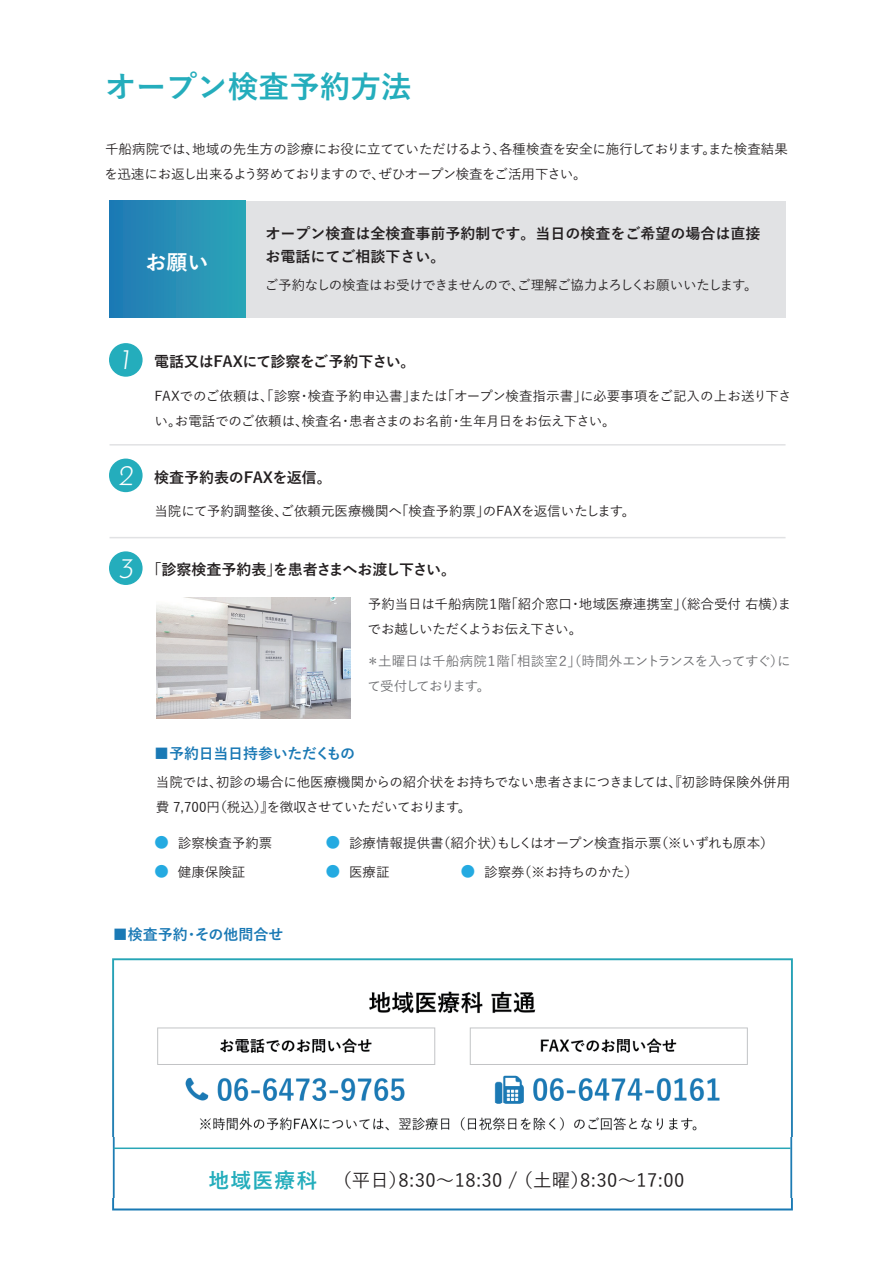
<style>
.page{position:relative;width:893px;height:1263px;background:#fff}
.page>*{position:absolute;margin:0;border:0;box-sizing:border-box;transform-origin:0 0}
.t1{font:700 30.6px "Yu Go";color:#24adbc}
.t2{font:700 21px "Yu Go";color:#fff}
.t3{font:500 18.45px "Yu Go";letter-spacing:.02em;color:#231f20}
.t4{font:700 15px/23.1px "Yu Go";color:#231f20}
.t5{font:700 15px "Yu Go";letter-spacing:-.01em;color:#1a79b5}
.t6{font:700 15px "Yu Go";letter-spacing:-.02em;color:#231f20}
.t7{font:500 13.5px/24.9px "Yu Go";letter-spacing:-.005em;color:#231f20}
.t8{font:500 13.5px/24.9px "Yu Go";letter-spacing:-.025em;color:#231f20}
.t9{font:500 13.5px/24.9px "Yu Go";letter-spacing:-.05em;color:#6c6d70}
.t10{font:500 13.5px "Yu Go";letter-spacing:-.03em;color:#231f20}
.s1{font-family:"Josefin Sans";font-weight:300;font-size:28.8px;color:#fff}
.s2{font-weight:700;font-size:15px;color:#24aae1}
.s3{font-weight:700;font-size:20.7px;color:#24adbc}
</style>
<div class="page">
<img style="left:112px;top:1136px;width:681px;height:62px">
<div style="left:245px;top:201px;width:540px;height:117px;background:#e1e2e4"></div>
<hr style="left:110px;top:444px;width:675px;height:2px;background:#e1e2e4">
<div style="left:109px;top:201px;width:136px;height:117px;background:linear-gradient(to right,#2079b5,#2ca5b7)"></div>
<div style="left:109px;top:343px;width:34px;height:34px;background:#24adbc;border-radius:50%"></div>
<hr style="left:110px;top:537px;width:675px;height:1px;background:#e1e2e4">
<div style="left:109px;top:459px;width:34px;height:33px;background:#24adbc;border-radius:50%"></div>
<div style="left:109px;top:551px;width:34px;height:34px;background:#24adbc;border-radius:50%"></div>
<img style="left:156px;top:598px;width:195px;height:121px">
<hr style="left:114px;top:1147px;width:677px;height:2px;background:#28a6b6">
<img style="left:112px;top:958px;width:681px;height:146px">
<img style="left:112px;top:1104px;width:681px;height:32px">
<img style="left:112px;top:1200px;width:681px;height:11px">
<h1 class="t1" style="left:105px;top:70px;width:308px">オープン検査予約方法</h1>
<p class="t8" style="left:105px;top:135px;width:685px">千船病院では、地域の先生方の診療にお役に立てていただけるよう、各種検査を安全に施行しております。また検査結果を迅速にお返し出来るよう努めておりますので、ぜひオープン検査をご活用下さい。</p>
<h2 class="t2" style="left:146px;top:250px;width:64px">お願い</h2>
<p class="t4" style="left:265px;top:222px;width:496px">オープン検査は全検査事前予約制です。当日の検査をご希望の場合は直接お電話にてご相談下さい。</p>
<p class="t10" style="left:265px;top:272px;width:494px">ご予約なしの検査はお受けできませんので、ご理解ご協力よろしくお願いいたします。</p>
<p class="t6" style="left:120px;top:353px;width:297px"><span class="s1">1</span> 電話又はFAXにて診察をご予約下さい。</p>
<p class="t7" style="left:154px;top:382px;width:639px">FAXでのご依頼は、「診察・検査予約申込書」または「オープン検査指示書」に必要事項をご記入の上お送り下さい。お電話でのご依頼は、検査名・患者さまのお名前・生年月日をお伝え下さい。</p>
<p class="t4" style="left:117px;top:466px;width:216px"><span class="s1">2</span> 検査予約表のFAXを返信。</p>
<p class="t7" style="left:154px;top:497px;width:482px">当院にて予約調整後、ご依頼元医療機関へ「検査予約票」のFAXを返信いたします。</p>
<p class="t4" style="left:117px;top:559px;width:340px"><span class="s1">3</span> 「診察検査予約表」を患者さまへお渡し下さい。</p>
<p class="t7" style="left:367px;top:590px;width:425px">予約当日は千船病院１階「紹介窓口・地域医療連携室」（総合受付 右横）までお越しいただくようお伝え下さい。</p>
<p class="t9" style="left:366px;top:647px;width:426px">＊土曜日は千船病院１階「相談室２」（時間外エントランスを入ってすぐ）にて受付しております。</p>
<p class="t5" style="left:154px;top:745px;width:203px">■予約日当日持参いただくもの</p>
<p class="t7" style="left:156px;top:768px;width:636px">当院では、初診の場合に他医療機関からの紹介状をお持ちでない患者さまにつきましては、『初診時保険外併用費 7,700円（税込）』を徴収させていただいております。</p>
<p class="t7" style="left:154px;top:829px;width:120px"><span class="s2">●</span> 診察検査予約票</p>
<p class="t7" style="left:325px;top:829px;width:450px"><span class="s2">●</span> 診療情報提供書（紹介状）もしくはオープン検査指示票（※いずれも原本）</p>
<p class="t7" style="left:154px;top:858px;width:93px"><span class="s2">●</span> 健康保険証</p>
<p class="t7" style="left:325px;top:858px;width:66px"><span class="s2">●</span> 医療証</p>
<p class="t7" style="left:460px;top:858px;width:179px"><span class="s2">●</span> 診察券（※お持ちのかた）</p>
<p class="t5" style="left:113px;top:926px;width:172px">■検査予約・その他問合せ</p>
<h3 class="t3" style="left:208px;top:1163px;width:477px"><span class="s3">地域医療科</span> （平日）8:30～18:30 / （土曜）8:30～17:00</h3>
</div>
